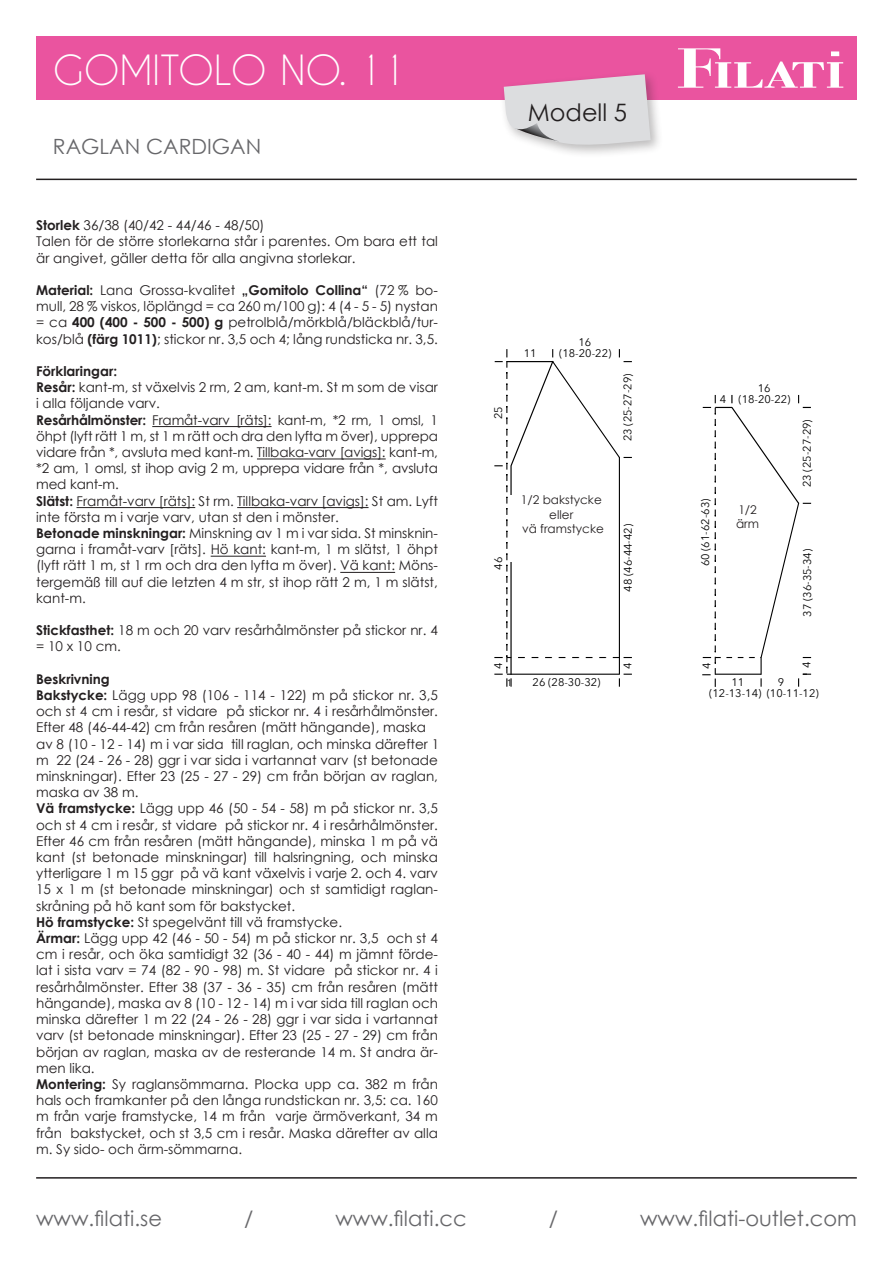
<style>
.page{position:relative;width:893px;height:1263px;background:#fff}
.page>*{position:absolute;margin:0;border:0;box-sizing:border-box;transform-origin:0 0}
.t1{font:39px "Caviar Dreams";color:#fff}
.t2{font:24px "Century Gothic";color:#231f20}
.t3{font:21px "Century Gothic";color:#67676a}
.Fliesstext{font:13.5px/16.2px "Century Gothic";color:#231f20}
.Schnitt{font:12px/14.4px "Century Gothic";color:#231f20}
.t4{font:11.1px/11.1px "Avenir Next";color:#000;text-align:center}
.t5{font:9.45px "Avenir Next";color:#000}
.s1{font-weight:700}
</style>
<div class="page">
<hr style="left:36px;top:1177px;width:821px;height:1px;background:#231f20">
<hr style="left:36px;top:179px;width:821px;height:1px;background:#231f20">
<div style="left:36px;top:36px;width:821px;height:64px;background:#ea549f"></div>
<svg style="left:678px;top:48px;width:165px;height:40px"></svg>
<div style="left:499px;top:70px;width:165px;height:88px;background:#231f20;opacity:.3"></div>
<svg style="left:504px;top:74px;width:147px;height:76px;background:#dcced7"></svg>
<svg style="left:494px;top:349px;width:138px;height:338px"></svg>
<hr style="left:507px;top:361px;width:46px;height:1px;background:#000">
<svg style="left:702px;top:395px;width:109px;height:292px"></svg>
<div style="left:510px;top:495px;width:102px;height:67px;background:#fff"></div>
<hr style="left:152px;top:426px;width:120px;height:1px;background:#231f20">
<hr style="left:257px;top:459px;width:129px;height:1px;background:#231f20">
<hr style="left:77px;top:507px;width:118px;height:1px;background:#231f20">
<hr style="left:237px;top:507px;width:132px;height:1px;background:#231f20">
<hr style="left:211px;top:556px;width:55px;height:1px;background:#231f20">
<hr style="left:340px;top:572px;width:55px;height:1px;background:#231f20">
<p class="t1" style="left:53px;top:47px;width:355px">GOMITOLO NO. 11</p>
<p class="t3" style="left:53px;top:131px;width:210px">RAGLAN CARDIGAN</p>
<p class="t2" style="left:528px;top:96px;width:101px">Modell 5</p>
<p class="Fliesstext" style="left:36px;top:217px;width:403px"><span class="s1">Storlek</span> 36/38 (40/42 - 44/46 - 48/50)<br>Talen för de större storlekarna står i parentes. Om bara ett tal är angivet, gäller detta för alla angivna storlekar.</p>
<p class="Fliesstext" style="left:36px;top:282px;width:403px;text-align:justify"><span class="s1">Material:</span> Lana Grossa-kvalitet <span class="s1">„Gomitolo Collina“</span> (72 % bo&shy;mull, 28 % viskos, löplängd = ca 260 m/100 g): 4 (4 - 5 - 5) nystan = ca <span class="s1">400 (400 - 500 - 500) g</span> petrolblå/mörkblå/bläckblå/tur&shy;kos/blå <span class="s1">(färg 1011)</span>; stickor nr. 3,5 och 4; lång rundsticka nr. 3,5.</p>
<p class="Fliesstext" style="left:36px;top:363px;width:403px"><span class="s1">Förklaringar:<br>Resår:</span> kant-m, st växelvis 2 rm, 2 am, kant-m. St m som de visar i alla följande varv.<br><span class="s1">Resårhålmönster:</span> Framåt-varv [räts]: kant-m, *2 rm, 1 omsl, 1 öhpt (lyft rätt 1 m, st 1 m rätt och dra den lyfta m över), upprepa vidare från *, avsluta med kant-m. Tillbaka-varv [avigs]: kant-m, *2 am, 1 omsl, st ihop avig 2 m, upprepa vidare från *, avsluta med kant-m.<br><span class="s1">Slätst:</span> Framåt-varv [räts]: St rm. Tillbaka-varv [avigs]: St am. Lyft inte första m i varje varv, utan st den i mönster.<br><span class="s1">Betonade minskningar:</span> Minskning av 1 m i var sida. St minsknin&shy;garna i framåt-varv [räts]. Hö kant: kant-m, 1 m slätst, 1 öhpt (lyft rätt 1 m, st 1 rm och dra den lyfta m över). Vä kant: Möns&shy;tergemäß till auf die letzten 4 m str, st ihop rätt 2 m, 1 m slätst, kant-m.</p>
<p class="Fliesstext" style="left:36px;top:622px;width:403px"><span class="s1">Stickfasthet:</span> 18 m och 20 varv resårhålmönster på stickor nr. 4 = 10 x 10 cm.</p>
<p class="Fliesstext" style="left:36px;top:671px;width:405px"><span class="s1">Beskrivning<br>Bakstycke:</span> Lägg upp 98 (106 - 114 - 122) m på stickor nr. 3,5 och st 4 cm i resår, st vidare på stickor nr. 4 i resårhålmönster.<br>Efter 48 (46-44-42) cm från resåren (mätt hängande), maska av 8 (10 - 12 - 14) m i var sida till raglan, och minska därefter 1 m 22 (24 - 26 - 28) ggr i var sida i vartannat varv (st betonade minskningar). Efter 23 (25 - 27 - 29) cm från början av raglan, maska av 38 m.<br><span class="s1">Vä framstycke:</span> Lägg upp 46 (50 - 54 - 58) m på stickor nr. 3,5 och st 4 cm i resår, st vidare på stickor nr. 4 i resårhålmönster.<br>Efter 46 cm från resåren (mätt hängande), minska 1 m på vä kant (st betonade minskningar) till halsringning, och minska ytterligare 1 m 15 ggr på vä kant växelvis i varje 2. och 4. varv 15 x 1 m (st betonade minskningar) och st samtidigt raglan&shy;skråning på hö kant som för bakstycket.<br><span class="s1">Hö framstycke:</span> St spegelvänt till vä framstycke.<br><span class="s1">Ärmar:</span> Lägg upp 42 (46 - 50 - 54) m på stickor nr. 3,5 och st 4 cm i resår, och öka samtidigt 32 (36 - 40 - 44) m jämnt förde&shy;lat i sista varv = 74 (82 - 90 - 98) m. St vidare på stickor nr. 4 i resårhålmönster. Efter 38 (37 - 36 - 35) cm från resåren (mätt hängande), maska av 8 (10 - 12 - 14) m i var sida till raglan och minska därefter 1 m 22 (24 - 26 - 28) ggr i var sida i vartannat varv (st betonade minskningar). Efter 23 (25 - 27 - 29) cm från början av raglan, maska av de resterande 14 m. St andra är&shy;men lika.<br><span class="s1">Montering:</span> Sy raglansömmarna. Plocka upp ca. 382 m från hals och framkanter på den långa rundstickan nr. 3,5: ca. 160 m från varje framstycke, 14 m från varje ärmöverkant, 34 m från bakstycket, och st 3,5 cm i resår. Maska därefter av alla m. Sy sido- och ärm-sömmarna.</p>
<p class="t4" style="left:533px;top:676px;width:69px">26 (28-30-32)</p>
<p class="t4" style="left:709px;top:676px;width:54px">11 (12-13-14)</p>
<p class="t4" style="left:559px;top:336px;width:54px">16 (18-20-22)</p>
<p class="t4" style="left:524px;top:348px;width:14px">11</p>
<p class="t4" style="left:621px;top:441px;width:69px;rotate:-90deg">23 (25-27-29)</p>
<p class="t4" style="left:738px;top:382px;width:54px">16 (18-20-22)</p>
<p class="t4" style="left:720px;top:393px;width:8px">4</p>
<p class="t4" style="left:492px;top:419px;width:14px;rotate:-90deg">25</p>
<p class="t4" style="left:801px;top:487px;width:69px;rotate:-90deg">23 (25-27-29)</p>
<p class="Schnitt" style="left:521px;top:493px;width:83px">1/2 bakstycke</p>
<p class="Schnitt" style="left:549px;top:507px;width:26px">eller</p>
<p class="Schnitt" style="left:522px;top:521px;width:83px">vä framstycke</p>
<p class="t4" style="left:699px;top:566px;width:69px;rotate:-90deg">60 (61-62-63)</p>
<p class="Schnitt" style="left:736px;top:502px;width:25px">1/2 ärm</p>
<p class="t4" style="left:622px;top:592px;width:69px;rotate:-90deg">48 (46-44-42)</p>
<p class="t4" style="left:801px;top:617px;width:69px;rotate:-90deg">37 (36-35-34)</p>
<p class="t4" style="left:492px;top:570px;width:14px;rotate:-90deg">46</p>
<p class="t4" style="left:492px;top:669px;width:8px;rotate:-90deg">4</p>
<p class="t4" style="left:621px;top:669px;width:8px;rotate:-90deg">4</p>
<p class="t4" style="left:701px;top:669px;width:8px;rotate:-90deg">4</p>
<p class="t4" style="left:801px;top:668px;width:8px;rotate:-90deg">4</p>
<p class="t4" style="left:767px;top:676px;width:54px;text-align:left;text-indent:11px">9 (10-11-12)</p>
<p class="t5" style="left:507px;top:675px;width:7px">1</p>
<p class="t3" style="left:36px;top:1204px;width:127px">www.filati.se</p>
<p class="t3" style="left:244px;top:1204px;width:11px">/</p>
<p class="t3" style="left:335px;top:1204px;width:133px">www.filati.cc</p>
<p class="t3" style="left:549px;top:1204px;width:11px">/</p>
<p class="t3" style="left:640px;top:1204px;width:218px">www.filati-outlet.com</p>
</div>
